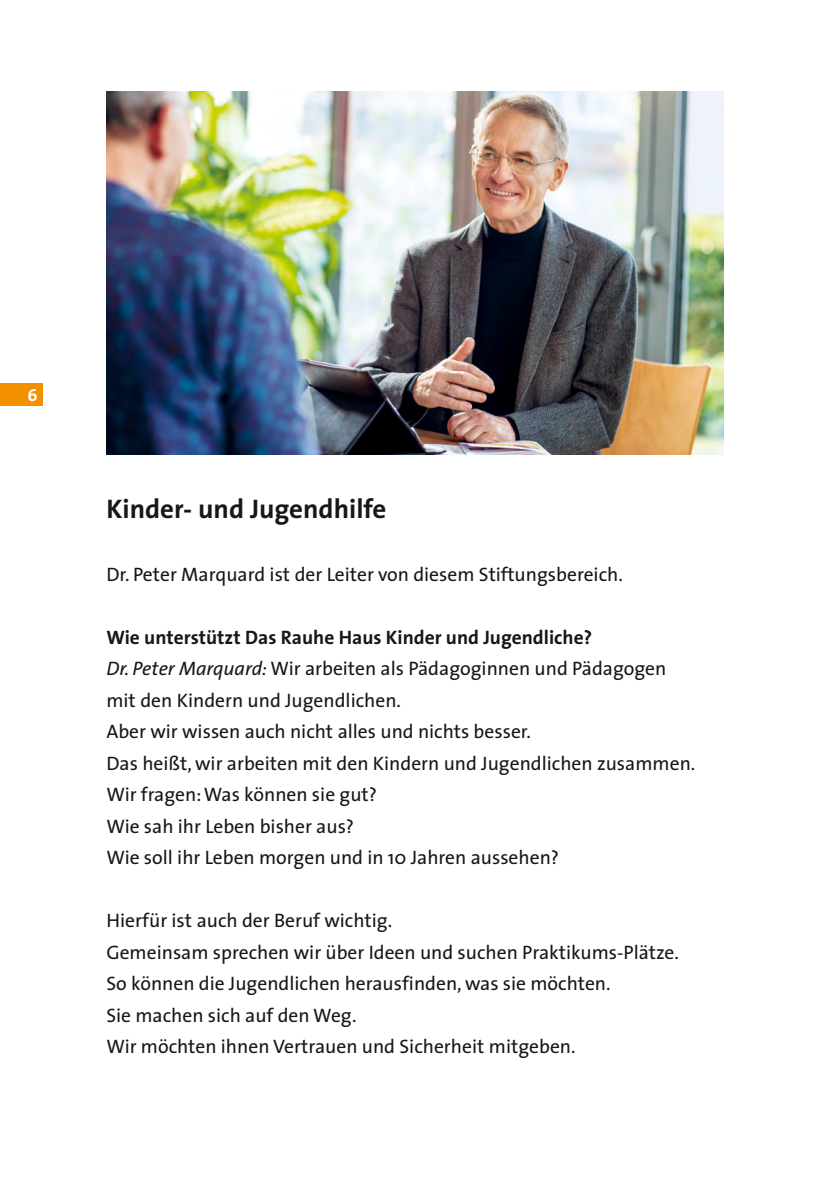
<style>
.page{position:relative;width:830px;height:1191px;background:#fff}
.page>*{position:absolute;margin:0;border:0;box-sizing:border-box;transform-origin:0 0}
.t1{font:700 27px "The Sans";color:#181716}
.t2{font:19.5px/31.5px "The Sans";color:#181716}
.t3{font:17.4px "The Sans Bold Caps";color:#fff}
.s1{font-weight:700}
.s2{font-style:italic}
</style>
<div class="page">
<div style="left:0;top:383px;width:43px;height:22px;background:#f39100"></div>
<img style="left:106px;top:91px;width:617px;height:363px">
<p class="t3" style="left:28px;top:380px;width:12px">6</p>
<h2 class="t1" style="left:106px;top:486px;width:281px">Kinder- und Jugendhilfe</h2>
<p class="t2" style="left:106px;top:557px;width:517px">Dr. Peter Marquard ist der Leiter von diesem Stiftungsbereich.</p>
<p class="t2" style="left:106px;top:620px;width:590px"><span class="s1">Wie unterstützt Das Rauhe Haus Kinder und Jugendliche?<br></span><span class="s2">Dr. Peter Marquard:</span> Wir arbeiten als Pädagoginnen und Pädagogen mit den Kindern und Jugendlichen.<br>Aber wir wissen auch nicht alles und nichts besser.<br>Das heißt, wir arbeiten mit den Kindern und Jugendlichen zusammen.<br>Wir fragen: Was können sie gut?<br>Wie sah ihr Leben bisher aus?<br>Wie soll ihr Leben morgen und in 10 Jahren aussehen?</p>
<p class="t2" style="left:106px;top:904px;width:574px">Hierfür ist auch der Beruf wichtig.<br>Gemeinsam sprechen wir über Ideen und suchen Praktikums-Plätze.<br>So können die Jugendlichen herausfinden, was sie möchten.<br>Sie machen sich auf den Weg.<br>Wir möchten ihnen Vertrauen und Sicherheit mitgeben.</p>
</div>
